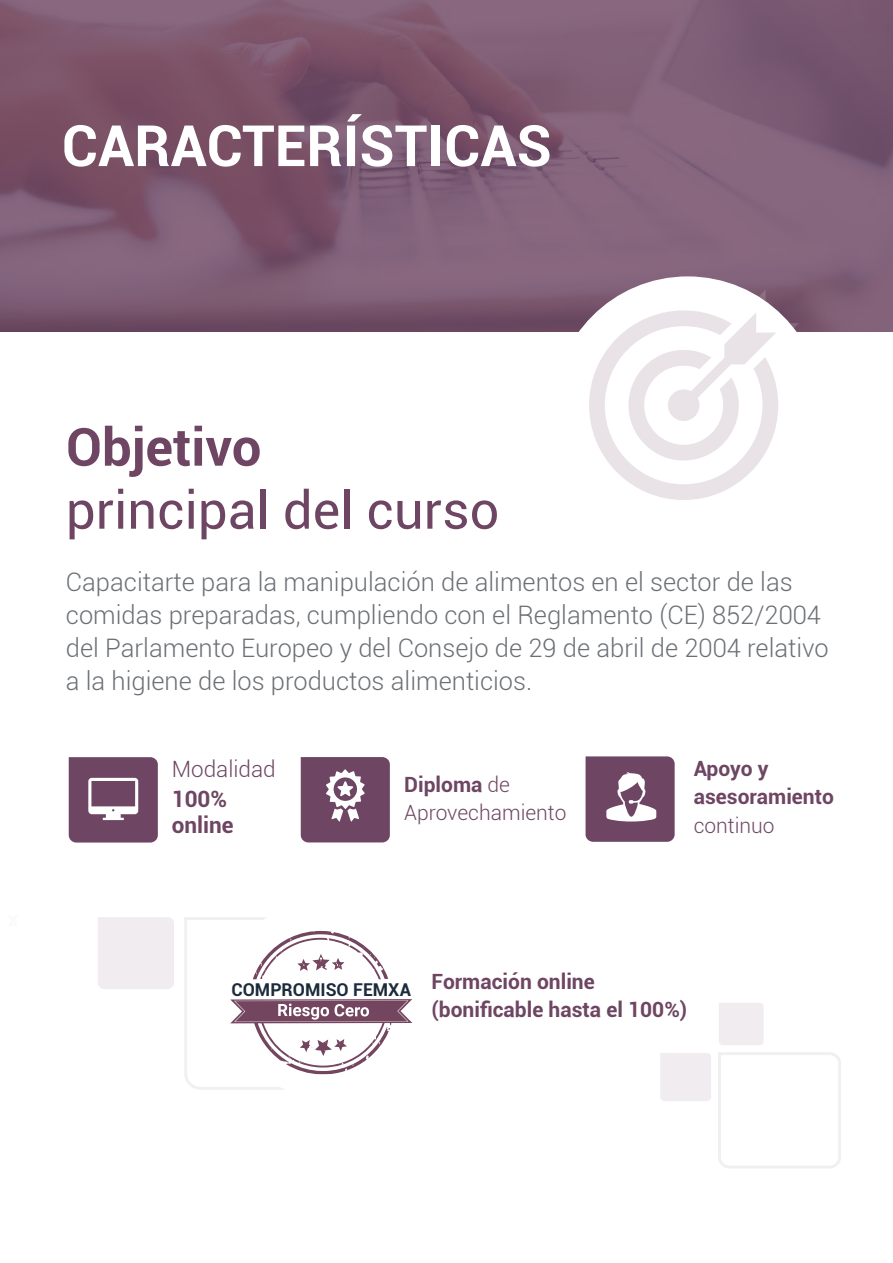
<style>
.page{position:relative;width:893px;height:1263px;background:#fff}
.page>*{position:absolute;margin:0;border:0;box-sizing:border-box;transform-origin:0 0}
.t1{font:700 57px "Roboto";color:#fff}
.t2{font:52.5px "Roboto";color:#6e4663}
.t3{font:700 52.5px "Roboto";color:#6e4663}
.t4{font:300 25.5px/33px "Roboto";color:#6c7075}
.t5{font:700 22.5px/25.5px "Roboto";color:#6e4663}
.t6{font:300 22.5px "Roboto";color:#6e4663}
.t7{font:700 21px/28.5px "Roboto";color:#6e4663}
.t8{font:300 21px/28.5px "Roboto";color:#6e4663}
.t9{font:700 17.7px "Roboto";color:#1c2b3b}
.s1{font-weight:700}
</style>
<div class="page">
<svg style="left:0;top:0;width:893px;height:332px;background:#7d5a72"></svg>
<svg style="left:69px;top:757px;width:89px;height:85px;background:#7e5a74"></svg>
<svg style="left:585px;top:756px;width:90px;height:86px;background:#84637b"></svg>
<svg style="left:301px;top:757px;width:89px;height:85px;background:#805d76"></svg>
<svg style="left:660px;top:1003px;width:181px;height:165px"></svg>
<div style="left:553px;top:276px;width:269px;height:270px;background:#fff;border-radius:50%"></div>
<svg style="left:589px;top:290px;width:210px;height:210px"></svg>
<div style="left:668px;top:389px;width:31px;height:32px;background:#e9e3e7;border-radius:50%"></div>
<div style="left:98px;top:917px;width:76px;height:72px;background:#f0ecef"></div>
<svg style="left:184px;top:917px;width:228px;height:173px"></svg>
<h1 class="t1" style="left:62px;top:106px;width:492px">CARACTERÍSTICAS</h1>
<h2 class="t3" style="left:66px;top:410px;width:197px">Objetivo</h2>
<h2 class="t2" style="left:66px;top:473px;width:435px">principal del curso</h2>
<p class="t4" style="left:66px;top:565px;width:764px">Capacitarte para la manipulación de alimentos en el sector de las comidas preparadas, cumpliendo con el Reglamento (CE) 852/2004 del Parlamento Europeo y del Consejo de 29 de abril de 2004 relativo a la higiene de los productos alimenticios.</p>
<p class="t6" style="left:172px;top:754px;width:105px">Modalidad</p>
<p class="t5" style="left:172px;top:786px;width:63px">100% online</p>
<p class="t8" style="left:404px;top:769px;width:164px"><span class="s1">Diploma</span> de<br>Aprovechamiento</p>
<p class="t7" style="left:694px;top:753px;width:142px">Apoyo y asesoramiento</p>
<p class="t8" style="left:694px;top:810px;width:82px">continuo</p>
<p class="t9" style="left:232px;top:978px;width:181px">COMPROMISO FEMXA</p>
<p class="t7" style="left:432px;top:966px;width:257px">Formación online (bonificable hasta el 100%)</p>
</div>
